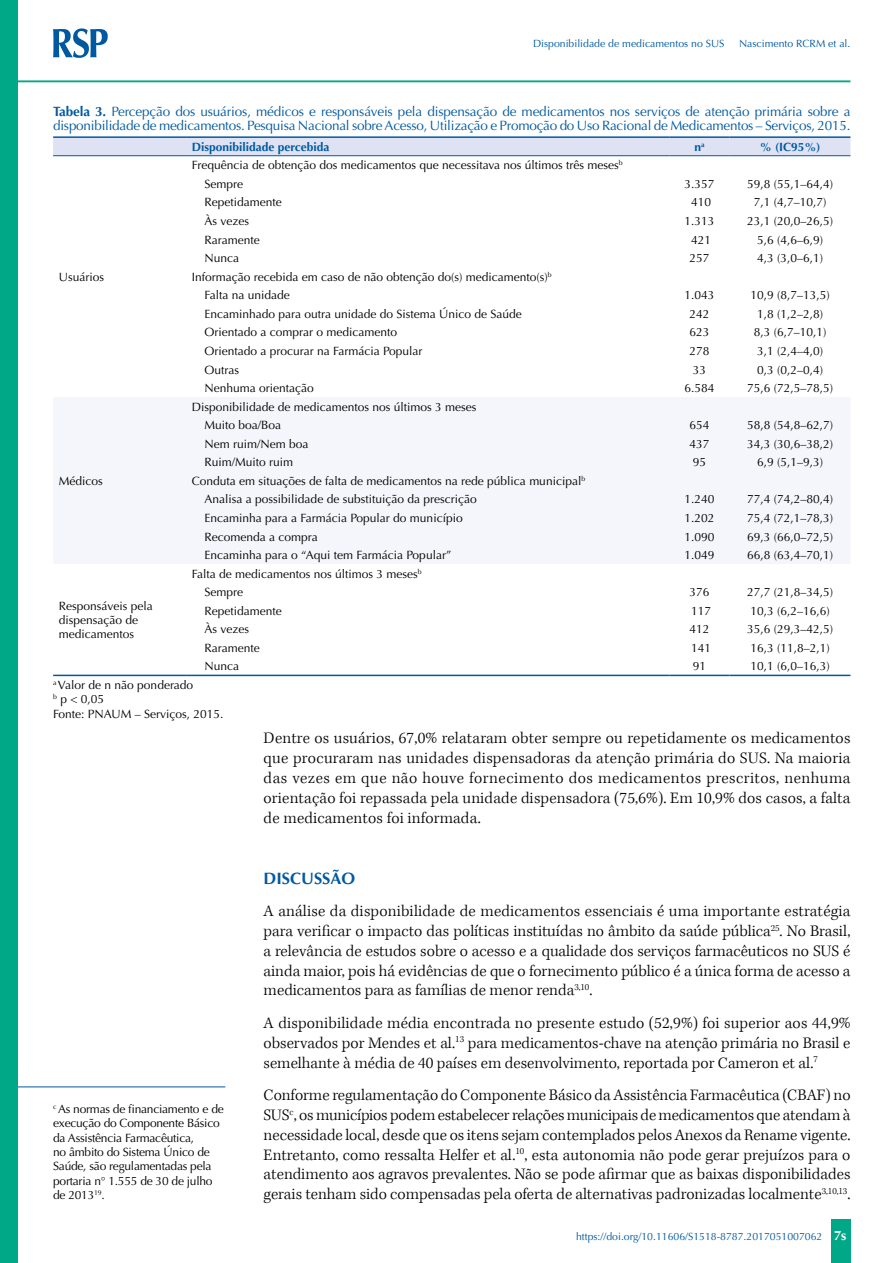
<style>
.page{position:relative;width:893px;height:1263px;background:#fff}
.page>*{position:absolute;margin:0;border:0;box-sizing:border-box;transform-origin:0 0}
.t1{font:300 16.5px/19.8px "Kepler Std";letter-spacing:.005em;color:#000;text-align:justify}
.t2{font:700 16.5px "Optima";color:#0059a0}
.t3{font:13.5px/14.2px "Optima";letter-spacing:-.015em;color:#0059a0}
.t4{font:700 13.5px "Optima";color:#fff}
.t5{font:12px/18.6px "Optima";color:#000}
.t6{font:12px/14.4px "Optima";letter-spacing:-.02em;color:#000}
.t7{font:700 12px "Optima";color:#0059a0}
.t8{font:10.5px "Optima";color:#0059a0}
.s1{font-weight:700}
</style>
<div class="page">
<div style="left:831px;top:1220px;width:20px;height:43px;background:#00a887"></div>
<div style="left:0;top:0;width:18px;height:1263px;background:#00a887"></div>
<svg style="left:53px;top:28px;width:55px;height:30px"></svg>
<hr style="left:18px;top:80px;width:832px;height:2px;background:#00a887">
<hr style="left:18px;top:1086px;width:207px;height:1px;background:#0059a0">
<div style="left:53px;top:138px;width:797px;height:17px;background:#dee2f2"></div>
<div style="left:54px;top:397px;width:796px;height:167px;background:#f4f6fb"></div>
<hr style="left:53px;top:136px;width:133px;height:2px;background:#0059a0">
<hr style="left:186px;top:136px;width:483px;height:2px;background:#0059a0">
<hr style="left:669px;top:136px;width:61px;height:2px;background:#0059a0">
<hr style="left:730px;top:136px;width:120px;height:2px;background:#0059a0">
<hr style="left:53px;top:675px;width:133px;height:1px;background:#0059a0">
<hr style="left:186px;top:675px;width:483px;height:1px;background:#0059a0">
<hr style="left:669px;top:675px;width:61px;height:1px;background:#0059a0">
<hr style="left:730px;top:675px;width:120px;height:1px;background:#0059a0">
<hr style="left:53px;top:155px;width:133px;height:1px;background:#0059a0">
<hr style="left:186px;top:155px;width:483px;height:1px;background:#0059a0">
<hr style="left:669px;top:155px;width:61px;height:1px;background:#0059a0">
<hr style="left:730px;top:155px;width:120px;height:1px;background:#0059a0">
<p class="t8" style="left:533px;top:37px;width:193px">Disponibilidade de medicamentos no SUS</p>
<p class="t8" style="left:739px;top:37px;width:113px">Nascimento RCRM et al.</p>
<p class="t3" style="left:53px;top:105px;width:799px"><span class="s1">Tabela 3.</span> Percepção dos usuários, médicos e responsáveis pela dispensação de medicamentos nos serviços de atenção primária sobre a disponibilidade de medicamentos. Pesquisa Nacional sobre Acesso, Utilização e Promoção do Uso Racional de Medicamentos – Serviços, 2015.</p>
<p class="t7" style="left:192px;top:140px;width:139px">Disponibilidade percebida</p>
<p class="t7" style="left:694px;top:140px;width:12px">n<sup>a</sup></p>
<p class="t7" style="left:760px;top:140px;width:62px">% (IC95%)</p>
<p class="t5" style="left:59px;top:268px;width:47px">Usuários</p>
<p class="t5" style="left:59px;top:472px;width:46px">Médicos</p>
<p class="t5" style="left:205px;top:156px;width:420px;text-indent:-13px">Frequência de obtenção dos medicamentos que necessitava nos últimos três meses<sup>b<br></sup>Sempre</p>
<p class="t5" style="left:684px;top:175px;width:32px">3.357</p>
<p class="t5" style="left:747px;top:175px;width:88px">59,8 (55,1–64,4)</p>
<p class="t5" style="left:205px;top:193px;width:79px">Repetidamente</p>
<p class="t5" style="left:691px;top:193px;width:22px">410</p>
<p class="t5" style="left:754px;top:193px;width:74px">7,1 (4,7–10,7)</p>
<p class="t5" style="left:205px;top:212px;width:46px">Às vezes</p>
<p class="t5" style="left:684px;top:212px;width:32px">1.313</p>
<p class="t5" style="left:747px;top:212px;width:88px">23,1 (20,0–26,5)</p>
<p class="t5" style="left:205px;top:230px;width:57px">Raramente</p>
<p class="t5" style="left:691px;top:230px;width:22px">421</p>
<p class="t5" style="left:757px;top:230px;width:68px">5,6 (4,6–6,9)</p>
<p class="t5" style="left:205px;top:249px;width:36px">Nunca</p>
<p class="t5" style="left:689px;top:249px;width:22px">257</p>
<p class="t5" style="left:757px;top:249px;width:68px">4,3 (3,0–6,1)</p>
<p class="t5" style="left:205px;top:267px;width:349px;text-indent:-13px">Informação recebida em caso de não obtenção do(s) medicamento(s)<sup>b<br></sup>Falta na unidade</p>
<p class="t5" style="left:684px;top:286px;width:32px">1.043</p>
<p class="t5" style="left:750px;top:286px;width:81px">10,9 (8,7–13,5)</p>
<p class="t5" style="left:205px;top:305px;width:319px">Encaminhado para outra unidade do Sistema Único de Saúde</p>
<p class="t5" style="left:689px;top:305px;width:22px">242</p>
<p class="t5" style="left:757px;top:305px;width:68px">1,8 (1,2–2,8)</p>
<p class="t5" style="left:205px;top:323px;width:194px">Orientado a comprar o medicamento</p>
<p class="t5" style="left:689px;top:323px;width:22px">623</p>
<p class="t5" style="left:754px;top:323px;width:74px">8,3 (6,7–10,1)</p>
<p class="t5" style="left:205px;top:342px;width:220px">Orientado a procurar na Farmácia Popular</p>
<p class="t5" style="left:689px;top:342px;width:22px">278</p>
<p class="t5" style="left:757px;top:342px;width:68px">3,1 (2,4–4,0)</p>
<p class="t5" style="left:205px;top:360px;width:36px">Outras</p>
<p class="t5" style="left:693px;top:360px;width:15px">33</p>
<p class="t5" style="left:757px;top:360px;width:68px">0,3 (0,2–0,4)</p>
<p class="t5" style="left:205px;top:379px;width:111px">Nenhuma orientação</p>
<p class="t5" style="left:684px;top:379px;width:32px">6.584</p>
<p class="t5" style="left:747px;top:379px;width:88px">75,6 (72,5–78,5)</p>
<p class="t5" style="left:205px;top:397px;width:274px;text-indent:-13px">Disponibilidade de medicamentos nos últimos 3 meses<br>Muito boa/Boa</p>
<p class="t5" style="left:689px;top:416px;width:22px">654</p>
<p class="t5" style="left:747px;top:416px;width:88px">58,8 (54,8–62,7)</p>
<p class="t5" style="left:205px;top:434px;width:106px">Nem ruim/Nem boa</p>
<p class="t5" style="left:689px;top:434px;width:22px">437</p>
<p class="t5" style="left:747px;top:434px;width:88px">34,3 (30,6–38,2)</p>
<p class="t5" style="left:205px;top:453px;width:90px">Ruim/Muito ruim</p>
<p class="t5" style="left:693px;top:453px;width:15px">95</p>
<p class="t5" style="left:757px;top:453px;width:68px">6,9 (5,1–9,3)</p>
<p class="t5" style="left:205px;top:472px;width:382px;text-indent:-13px">Conduta em situações de falta de medicamentos na rede pública municipal<sup>b<br></sup>Analisa a possibilidade de substituição da prescrição</p>
<p class="t5" style="left:684px;top:490px;width:32px">1.240</p>
<p class="t5" style="left:747px;top:490px;width:88px">77,4 (74,2–80,4)</p>
<p class="t5" style="left:205px;top:509px;width:260px">Encaminha para a Farmácia Popular do município</p>
<p class="t5" style="left:684px;top:509px;width:32px">1.202</p>
<p class="t5" style="left:747px;top:509px;width:88px">75,4 (72,1–78,3)</p>
<p class="t5" style="left:205px;top:527px;width:115px">Recomenda a compra</p>
<p class="t5" style="left:684px;top:527px;width:32px">1.090</p>
<p class="t5" style="left:747px;top:527px;width:88px">69,3 (66,0–72,5)</p>
<p class="t5" style="left:205px;top:546px;width:248px">Encaminha para o “Aqui tem Farmácia Popular”</p>
<p class="t5" style="left:684px;top:546px;width:32px">1.049</p>
<p class="t5" style="left:747px;top:546px;width:88px">66,8 (63,4–70,1)</p>
<p class="t5" style="left:205px;top:564px;width:219px;text-indent:-13px">Falta de medicamentos nos últimos 3 meses<sup>b<br></sup>Sempre</p>
<p class="t5" style="left:689px;top:583px;width:22px">376</p>
<p class="t5" style="left:747px;top:583px;width:88px">27,7 (21,8–34,5)</p>
<p class="t5" style="left:59px;top:599px;width:95px;line-height:14.4px">Responsáveis pela dispensação de medicamentos</p>
<p class="t5" style="left:205px;top:602px;width:79px">Repetidamente</p>
<p class="t5" style="left:691px;top:602px;width:22px">117</p>
<p class="t5" style="left:750px;top:602px;width:81px">10,3 (6,2–16,6)</p>
<p class="t5" style="left:205px;top:620px;width:46px">Às vezes</p>
<p class="t5" style="left:689px;top:620px;width:22px">412</p>
<p class="t5" style="left:747px;top:620px;width:88px">35,6 (29,3–42,5)</p>
<p class="t5" style="left:205px;top:639px;width:57px">Raramente</p>
<p class="t5" style="left:691px;top:639px;width:22px">141</p>
<p class="t5" style="left:750px;top:639px;width:81px">16,3 (11,8–2,1)</p>
<p class="t5" style="left:205px;top:657px;width:36px">Nunca</p>
<p class="t5" style="left:693px;top:657px;width:15px">91</p>
<p class="t5" style="left:750px;top:657px;width:81px">10,1 (6,0–16,3)</p>
<p class="t5" style="left:53px;top:678px;width:172px;line-height:14.4px"><sup>a</sup> Valor de n não ponderado<br><sup>b</sup> p &lt; 0,05<br>Fonte: PNAUM – Serviços, 2015.</p>
<p class="t6" style="left:53px;top:1102px;width:172px"><sup>c</sup> As normas de financiamento e de execução do Componente Básico da Assistência Farmacêutica,<br>no âmbito do Sistema Único de<br>Saúde, são regulamentadas pela portaria n° 1.555 de 30 de julho de 2013<sup>19</sup>.</p>
<p class="t1" style="left:264px;top:729px;width:588px">Dentre os usuários, 67,0% relataram obter sempre ou repetidamente os medicamentos que procuraram nas unidades dispensadoras da atenção primária do SUS. Na maioria das vezes em que não houve fornecimento dos medicamentos prescritos, nenhuma orientação foi repassada pela unidade dispensadora (75,6%). Em 10,9% dos casos, a falta de medicamentos foi informada.</p>
<p class="t2" style="left:264px;top:868px;width:93px">DISCUSSÃO</p>
<p class="t1" style="left:264px;top:902px;width:588px">A análise da disponibilidade de medicamentos essenciais é uma importante estratégia para verificar o impacto das políticas instituídas no âmbito da saúde pública<sup>25</sup>. No Brasil, a relevância de estudos sobre o acesso e a qualidade dos serviços farmacêuticos no SUS é ainda maior, pois há evidências de que o fornecimento público é a única forma de acesso a medicamentos para as famílias de menor renda<sup>3,10</sup>.</p>
<p class="t1" style="left:264px;top:1014px;width:588px">A disponibilidade média encontrada no presente estudo (52,9%) foi superior aos 44,9% observados por Mendes et al.<sup>13</sup> para medicamentos-chave na atenção primária no Brasil e semelhante à média de 40 países em desenvolvimento, reportada por Cameron et al.<sup>7</sup></p>
<p class="t1" style="left:264px;top:1086px;width:588px">Conforme regulamentação do Componente Básico da Assistência Farmacêutica (CBAF) no SUS<sup>c</sup>, os municípios podem estabelecer relações municipais de medicamentos que atendam à necessidade local, desde que os itens sejam contemplados pelos Anexos da Rename vigente.<br>Entretanto, como ressalta Helfer et al.<sup>10</sup>, esta autonomia não pode gerar prejuízos para o atendimento aos agravos prevalentes. Não se pode afirmar que as baixas disponibilidades gerais tenham sido compensadas pela oferta de alternativas padronizadas localmente<sup>3,10,13</sup>.</p>
<p class="t8" style="left:576px;top:1230px;width:248px">https://doi.org/10.11606/S1518-8787.2017051007062</p>
<p class="t4" style="left:834px;top:1227px;width:14px">7s</p>
</div>
